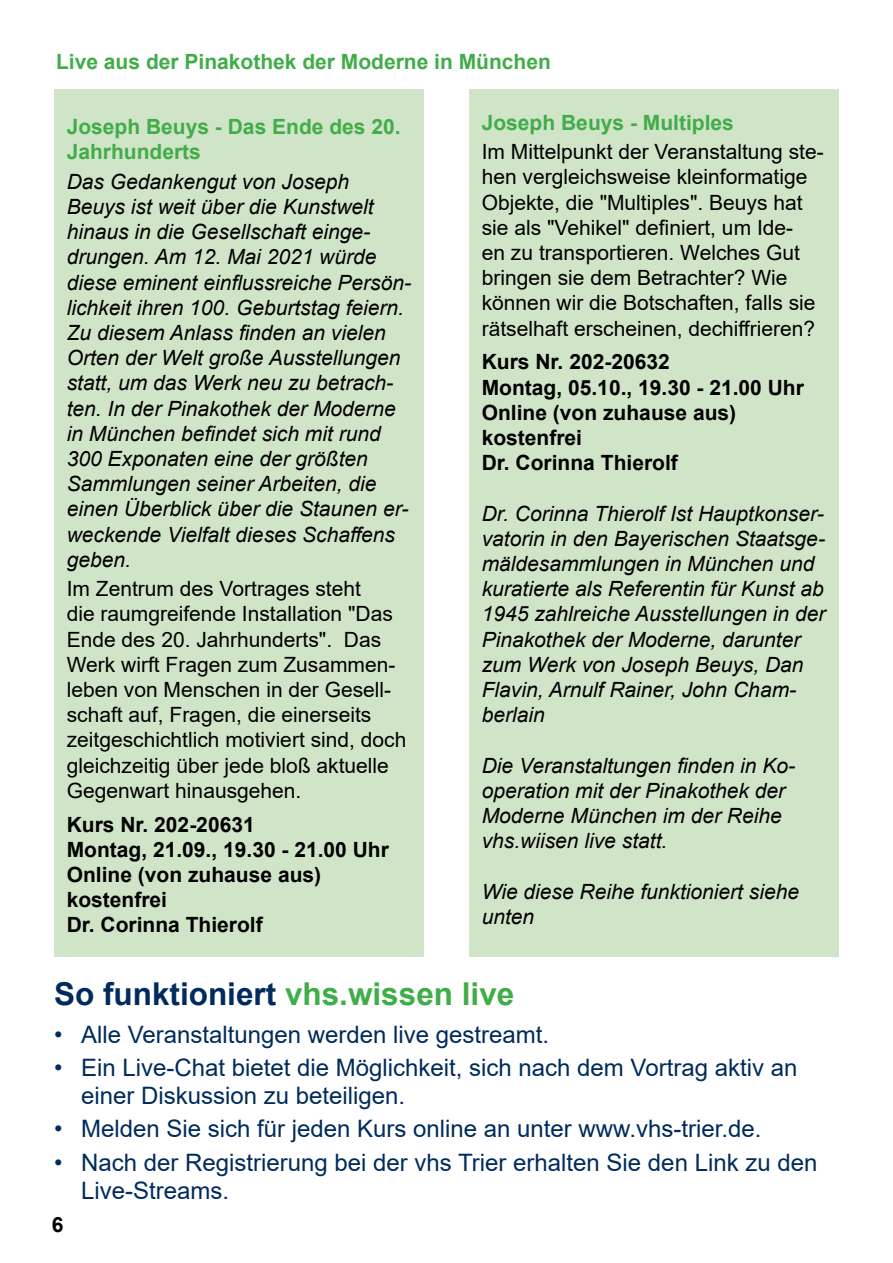
<style>
.page{position:relative;width:893px;height:1263px;background:#fff}
.page>*{position:absolute;margin:0;border:0;box-sizing:border-box;transform-origin:0 0}
.t1{font:700 31.5px "Arial";color:#002b5c}
.t2{font:24px/28.8px "Arial";color:#002b5c}
.t3{font:italic 21px/25.2px "Arial";color:#000}
.t4{font:21px/25.2px "Arial";color:#000}
.t5{font:700 21px/25.2px "Arial";color:#000}
.t6{font:700 21px/25.2px "Arial";color:#41ad49}
.s1{color:#41ad49}
</style>
<div class="page">
<div style="left:54px;top:89px;width:370px;height:868px;background:#d0e4c8"></div>
<div style="left:469px;top:89px;width:370px;height:868px;background:#d0e4c8"></div>
<p class="t6" style="left:56px;top:50px;width:496px">Live aus der Pinakothek der Moderne in München</p>
<p class="t6" style="left:67px;top:114px;width:335px">Joseph Beuys - Das Ende des 20.<br>Jahrhunderts</p>
<p class="t3" style="left:67px;top:169px;width:346px">Das Gedankengut von Joseph<br>Beuys ist weit über die Kunstwelt hinaus in die Gesellschaft einge&shy;drungen. Am 12. Mai 2021 würde diese eminent einflussreiche Persön&shy;lichkeit ihren 100. Geburtstag feiern.<br>Zu diesem Anlass finden an vielen<br>Orten der Welt große Ausstellungen statt, um das Werk neu zu betrach&shy;ten. In der Pinakothek der Moderne in München befindet sich mit rund<br>300 Exponaten eine der größten<br>Sammlungen seiner Arbeiten, die einen Überblick über die Staunen er&shy;weckende Vielfalt dieses Schaffens geben.</p>
<p class="t4" style="left:67px;top:576px;width:341px">Im Zentrum des Vortrages steht<br>die raumgreifende Installation "Das Ende des 20. Jahrhunderts". Das Werk wirft Fragen zum Zusammen&shy;leben von Menschen in der Gesell&shy;schaft auf, Fragen, die einerseits zeitgeschichtlich motiviert sind, doch gleichzeitig über jede bloß aktuelle Gegenwart hinausgehen.</p>
<p class="t5" style="left:67px;top:812px;width:324px">Kurs Nr. 202-20631<br>Montag, 21.09., 19.30 - 21.00 Uhr<br>Online (von zuhause aus) kostenfrei<br>Dr. Corinna Thierolf</p>
<p class="t6" style="left:482px;top:110px;width:254px">Joseph Beuys - Multiples</p>
<p class="t4" style="left:482px;top:139px;width:344px">Im Mittelpunkt der Veranstaltung ste&shy;hen vergleichsweise kleinformatige Objekte, die "Multiples". Beuys hat sie als "Vehikel" definiert, um Ide-<br>en zu transportieren. Welches Gut bringen sie dem Betrachter? Wie können wir die Botschaften, falls sie rätselhaft erscheinen, dechiffrieren?</p>
<p class="t5" style="left:482px;top:350px;width:324px">Kurs Nr. 202-20632<br>Montag, 05.10., 19.30 - 21.00 Uhr<br>Online (von zuhause aus) kostenfrei<br>Dr. Corinna Thierolf</p>
<p class="t3" style="left:482px;top:501px;width:345px">Dr. Corinna Thierolf Ist Hauptkonser&shy;vatorin in den Bayerischen Staatsge&shy;mäldesammlungen in München und kuratierte als Referentin für Kunst ab<br>1945 zahlreiche Ausstellungen in der<br>Pinakothek der Moderne, darunter zum Werk von Joseph Beuys, Dan<br>Flavin, Arnulf Rainer, John Cham&shy;berlain</p>
<p class="t3" style="left:482px;top:753px;width:315px">Die Veranstaltungen finden in Ko&shy;operation mit der Pinakothek der<br>Moderne München im der Reihe vhs.wiisen live statt.</p>
<p class="t3" style="left:482px;top:879px;width:319px">Wie diese Reihe funktioniert siehe unten</p>
<h1 class="t1" style="left:54px;top:972px;width:462px">So funktioniert <span class="s1">vhs.wissen live</span></h1>
<p class="t2" style="left:54px;top:1019px;width:497px">• Alle Veranstaltungen werden live gestreamt.</p>
<p class="t2" style="left:81px;top:1053px;width:718px;text-indent:-27px">• Ein Live-Chat bietet die Möglichkeit, sich nach dem Vortrag aktiv an einer Diskussion zu beteiligen.</p>
<p class="t2" style="left:54px;top:1114px;width:709px">• Melden Sie sich für jeden Kurs online an unter www.vhs-trier.de.</p>
<p class="t2" style="left:81px;top:1147px;width:738px;text-indent:-27px">• Nach der Registrierung bei der vhs Trier erhalten Sie den Link zu den<br>Live-Streams.</p>
<p class="t5" style="left:52px;top:1212px;width:13px">6</p>
</div>
